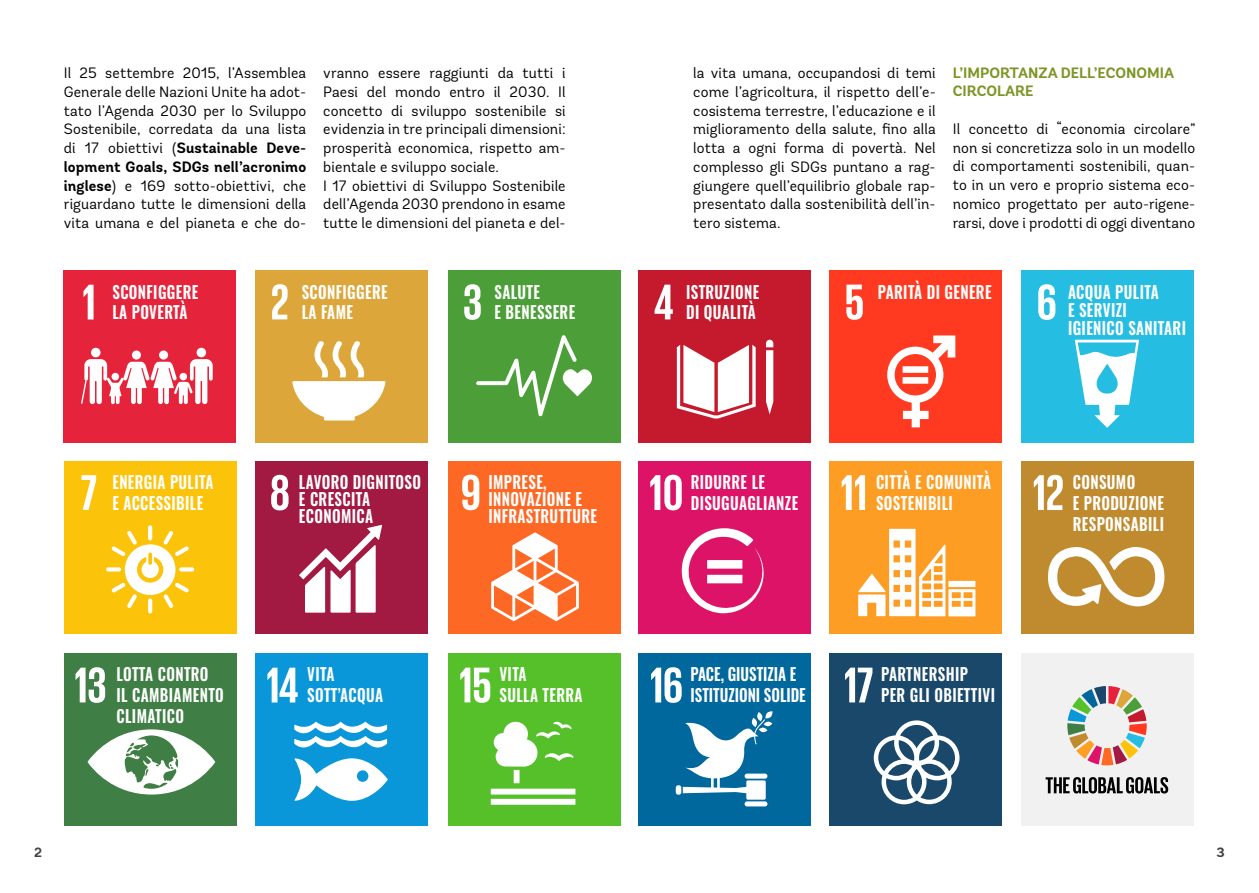
<style>
.page{position:relative;width:1259px;height:893px;background:#fff}
.page>*{position:absolute;margin:0;border:0;box-sizing:border-box;transform-origin:0 0}
.t1{font:17.1px/21px "Oswald";letter-spacing:.025em;color:#fff;scale:.87 1}
.t2{font:17.1px/21px "Oswald";color:#fff;scale:.87 1}
.t3{font:15px/18.8px "Andes Rounded";letter-spacing:.01em;color:#000;text-align:justify}
.t4{font:700 15px/18.8px "Andes Rounded";color:#7d9527}
.t5{font:700 13.5px "Andes Rounded";color:#434343}
.s1{font-weight:700}
</style>
<div class="page">
<div style="left:1020px;top:653px;width:173px;height:173px;background:#f1f1f1"></div>
<div style="left:1020px;top:461px;width:173px;height:172px;background:#bf8b2e"></div>
<svg style="left:1033px;top:475px;width:29px;height:35px"></svg>
<div style="left:255px;top:270px;width:173px;height:173px;background:#dda63a"></div>
<svg style="left:272px;top:284px;width:16px;height:35px"></svg>
<svg style="left:292px;top:341px;width:93px;height:79px"></svg>
<div style="left:255px;top:461px;width:173px;height:172px;background:#a21942"></div>
<svg style="left:271px;top:475px;width:17px;height:35px"></svg>
<svg style="left:299px;top:525px;width:83px;height:88px"></svg>
<div style="left:829px;top:270px;width:173px;height:173px;background:#ff3a21"></div>
<svg style="left:846px;top:285px;width:16px;height:35px"></svg>
<svg style="left:887px;top:335px;width:68px;height:92px"></svg>
<div style="left:902px;top:366px;width:26px;height:7px;background:#fff"></div>
<div style="left:902px;top:377px;width:26px;height:7px;background:#fff"></div>
<div style="left:638px;top:270px;width:172px;height:173px;background:#c5192d"></div>
<svg style="left:654px;top:285px;width:19px;height:34px"></svg>
<svg style="left:766px;top:340px;width:7px;height:74px"></svg>
<svg style="left:677px;top:345px;width:78px;height:73px"></svg>
<div style="left:638px;top:461px;width:172px;height:172px;background:#dd1367"></div>
<svg style="left:650px;top:475px;width:32px;height:35px"></svg>
<svg style="left:681px;top:528px;width:83px;height:85px"></svg>
<div style="left:829px;top:653px;width:173px;height:173px;background:#19486a"></div>
<svg style="left:845px;top:668px;width:27px;height:34px"></svg>
<svg style="left:873px;top:720px;width:86px;height:84px"></svg>
<div style="left:64px;top:461px;width:172px;height:172px;background:#fcc30b"></div>
<svg style="left:81px;top:475px;width:15px;height:35px"></svg>
<svg style="left:106px;top:567px;width:15px;height:4px"></svg>
<svg style="left:179px;top:567px;width:15px;height:4px"></svg>
<svg style="left:148px;top:525px;width:4px;height:15px"></svg>
<svg style="left:148px;top:598px;width:4px;height:15px"></svg>
<svg style="left:111px;top:531px;width:78px;height:77px"></svg>
<div style="left:829px;top:461px;width:173px;height:172px;background:#fd9d24"></div>
<svg style="left:841px;top:475px;width:24px;height:35px"></svg>
<svg style="left:858px;top:529px;width:117px;height:87px"></svg>
<div style="left:64px;top:653px;width:172px;height:173px;background:#3f7e44"></div>
<svg style="left:75px;top:667px;width:30px;height:36px"></svg>
<svg style="left:87px;top:729px;width:128px;height:65px"></svg>
<div style="left:1020px;top:270px;width:173px;height:173px;background:#26bde2"></div>
<svg style="left:1038px;top:284px;width:17px;height:36px"></svg>
<svg style="left:1075px;top:340px;width:64px;height:88px"></svg>
<div style="left:255px;top:653px;width:173px;height:173px;background:#0a97d9"></div>
<svg style="left:267px;top:668px;width:31px;height:34px"></svg>
<svg style="left:294px;top:758px;width:94px;height:43px"></svg>
<svg style="left:294px;top:722px;width:93px;height:26px"></svg>
<div style="left:447px;top:653px;width:173px;height:173px;background:#56c02b"></div>
<svg style="left:460px;top:668px;width:30px;height:35px"></svg>
<div style="left:514px;top:770px;width:5px;height:13px;background:#fff"></div>
<div style="left:491px;top:789px;width:84px;height:5px;background:#fff"></div>
<div style="left:491px;top:799px;width:84px;height:6px;background:#fff"></div>
<svg style="left:494px;top:722px;width:79px;height:45px"></svg>
<div style="left:448px;top:461px;width:172px;height:172px;background:#fd6925"></div>
<svg style="left:462px;top:475px;width:17px;height:35px"></svg>
<div style="left:447px;top:270px;width:173px;height:173px;background:#4c9f38"></div>
<svg style="left:464px;top:284px;width:17px;height:36px"></svg>
<svg style="left:476px;top:335px;width:116px;height:81px"></svg>
<div style="left:64px;top:270px;width:172px;height:173px;background:#e5243b"></div>
<svg style="left:83px;top:285px;width:11px;height:34px"></svg>
<div style="left:196px;top:348px;width:10px;height:9px;background:#fff;border-radius:50%"></div>
<div style="left:159px;top:350px;width:9px;height:10px;background:#fff;border-radius:50%"></div>
<div style="left:132px;top:350px;width:9px;height:10px;background:#fff;border-radius:50%"></div>
<div style="left:91px;top:348px;width:10px;height:9px;background:#fff;border-radius:50%"></div>
<svg style="left:81px;top:359px;width:132px;height:46px"></svg>
<svg style="left:491px;top:532px;width:88px;height:89px"></svg>
<svg style="left:1048px;top:547px;width:116px;height:59px"></svg>
<div style="left:638px;top:653px;width:172px;height:173px;background:#00689d"></div>
<svg style="left:651px;top:667px;width:30px;height:36px"></svg>
<div style="left:744px;top:801px;width:23px;height:5px;background:#fff;border-radius:3px"></div>
<svg style="left:683px;top:711px;width:90px;height:89px"></svg>
<div style="left:676px;top:785px;width:5px;height:10px;background:#fff;border-radius:2px"></div>
<svg style="left:1067px;top:686px;width:79px;height:79px"></svg>
<svg style="left:1045px;top:777px;width:123px;height:16px"></svg>
<p class="t3" style="left:64px;top:63px;width:244px">Il 25 settembre 2015, l’Assemblea Generale delle Nazioni Unite ha adot&shy;tato l’Agenda 2030 per lo Sviluppo Sostenibile, corredata da una lista di 17 obiettivi (<span class="s1">Sustainable Deve&shy;lopment Goals, SDGs nell’acronimo inglese</span>) e 169 sotto-obiettivi, che riguardano tutte le dimensioni della vita umana e del pianeta e che do-</p>
<p class="t3" style="left:323px;top:63px;width:244px;text-align:left">vranno essere raggiunti da tutti i Paesi del mondo entro il 2030. Il concetto di sviluppo sostenibile si evidenzia in tre principali dimensioni: prosperità economica, rispetto am&shy;bientale e sviluppo sociale.<br>I 17 obiettivi di Sviluppo Sostenibile dell’Agenda 2030 prendono in esame tutte le dimensioni del pianeta e del-</p>
<p class="t3" style="left:693px;top:63px;width:244px">la vita umana, occupandosi di temi come l’agricoltura, il rispetto dell’e&shy;cosistema terrestre, l’educazione e il miglioramento della salute, fino alla lotta a ogni forma di povertà. Nel complesso gli SDGs puntano a rag&shy;giungere quell’equilibrio globale rap&shy;presentato dalla sostenibilità dell’in&shy;tero sistema.</p>
<p class="t4" style="left:952px;top:64px;width:223px">L’IMPORTANZA DELL’ECONOMIA<br>CIRCOLARE</p>
<p class="t3" style="left:952px;top:119px;width:244px">Il concetto di “economia circolare” non si concretizza solo in un modello di comportamenti sostenibili, quan&shy;to in un vero e proprio sistema eco&shy;nomico progettato per auto-rigene&shy;rarsi, dove i prodotti di oggi diventano</p>
<p class="t1" style="left:112px;top:279px;width:100px">SCONFIGGERE<br>LA POVERTÀ</p>
<p class="t1" style="left:112px;top:470px;width:118px">ENERGIA PULITA<br>E ACCESSIBILE</p>
<p class="t1" style="left:878px;top:279px;width:132px">PARITÀ DI GENERE</p>
<p class="t1" style="left:302px;top:279px;width:100px">SCONFIGGERE<br>LA FAME</p>
<p class="t1" style="left:494px;top:279px;width:94px">SALUTE<br>E BENESSERE</p>
<p class="t1" style="left:686px;top:279px;width:86px">ISTRUZIONE<br>DI QUALITÀ</p>
<p class="t1" style="left:1068px;top:281px;width:137px;line-height:18.3px">ACQUA PULITA<br>E SERVIZI<br>IGIENICO SANITARI</p>
<p class="t1" style="left:299px;top:471px;width:142px;line-height:17.1px">LAVORO DIGNITOSO<br>E CRESCITA<br>ECONOMICA</p>
<p class="t1" style="left:488px;top:471px;width:127px;line-height:17.1px">IMPRESE,<br>INNOVAZIONE E<br>INFRASTRUTTURE</p>
<p class="t1" style="left:691px;top:470px;width:125px">RIDURRE LE<br>DISUGUAGLIANZE</p>
<p class="t1" style="left:876px;top:470px;width:134px">CITTÀ E COMUNITÀ<br>SOSTENIBILI</p>
<p class="t1" style="left:1072px;top:470px;width:106px">CONSUMO<br>E PRODUZIONE<br>RESPONSABILI</p>
<p class="t1" style="left:116px;top:662px;width:125px">LOTTA CONTRO<br>IL CAMBIAMENTO<br>CLIMATICO</p>
<p class="t1" style="left:307px;top:662px;width:89px">VITA<br>SOTT’ACQUA</p>
<p class="t1" style="left:499px;top:662px;width:97px">VITA<br>SULLA TERRA</p>
<p class="t1" style="left:881px;top:662px;width:132px">PARTNERSHIP<br>PER GLI OBIETTIVI</p>
<p class="t2" style="left:690px;top:662px;width:134px">PACE, GIUSTIZIA E<br>ISTITUZIONI SOLIDE</p>
<p class="t5" style="left:34px;top:844px;width:9px">2</p>
<p class="t5" style="left:1216px;top:844px;width:10px">3</p>
</div>
